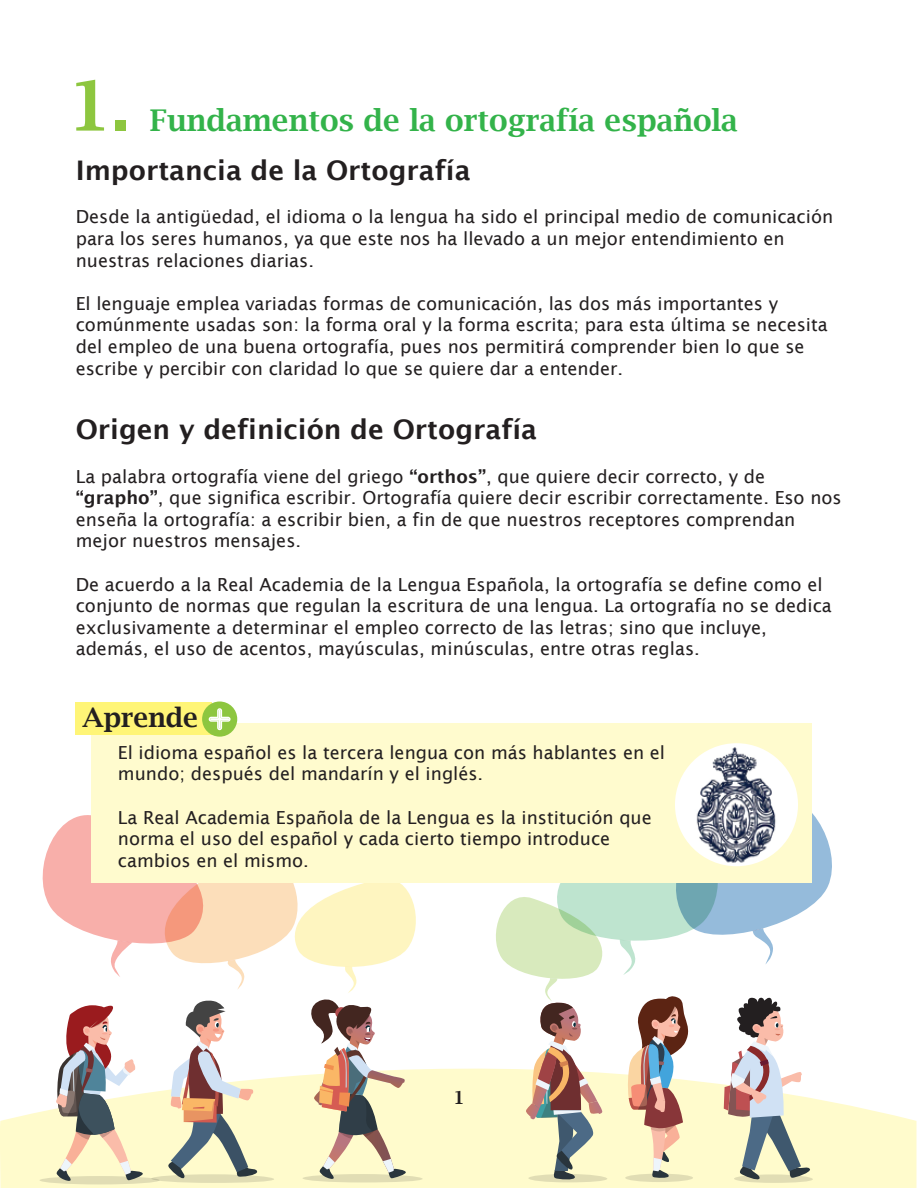
<style>
.page{position:relative;width:918px;height:1188px;background:#fff}
.page>*{position:absolute;margin:0;border:0;box-sizing:border-box;transform-origin:0 0}
.t1{font:600 69.9px "Lucida Bright";color:#8dc63f}
.t2{font:600 30px "Lucida Bright";color:#33b34a}
.t3{font:600 27px "Lucida Sans";color:#231f20}
.t4{font:600 26.55px "Lucida Bright";color:#231f20}
.t5{font:18px/21.6px "Lucida Sans";color:#231f20}
.t6{font:600 18px "Lucida Bright";color:#231f20}
.s1{font-weight:600}
</style>
<div class="page">
<svg style="left:0;top:1068px;width:917px;height:120px;fill:#fffbcc"></svg>
<div style="left:151px;top:1174px;width:123px;height:9px;background:#e6e2b8;border-radius:50%"></div>
<svg style="left:303px;top:1174px;width:120px;height:9px"></svg>
<div style="left:40px;top:1176px;width:120px;height:8px;background:#e1ddb4;border-radius:50%"></div>
<div style="left:734px;top:1174px;width:79px;height:9px;background:#e7e3b8;border-radius:50%"></div>
<svg style="left:43px;top:815px;width:373px;height:367px"></svg>
<svg style="left:496px;top:794px;width:336px;height:388px"></svg>
<div style="left:91px;top:723px;width:720px;height:160px;background:#fffbce"></div>
<div style="left:76px;top:703px;width:136px;height:32px;background:#fff577"></div>
<img style="left:675px;top:743px;width:123px;height:123px;border-radius:61px">
<div style="left:202px;top:702px;width:35px;height:35px;background:#8dc63f;border-radius:50%"></div>
<svg style="left:209px;top:708px;width:22px;height:22px"></svg>
<h1 class="t1" style="left:68px;top:66px;width:64px">1.</h1>
<h2 class="t2" style="left:150px;top:103px;width:590px">Fundamentos de la ortografía española</h2>
<h3 class="t3" style="left:76px;top:155px;width:396px">Importancia de la Ortografía</h3>
<p class="t5" style="left:76px;top:206px;width:759px">Desde la antigüedad, el idioma o la lengua ha sido el principal medio de comunicación para los seres humanos, ya que este nos ha llevado a un mejor entendimiento en nuestras relaciones diarias.</p>
<p class="t5" style="left:76px;top:293px;width:754px">El lenguaje emplea variadas formas de comunicación, las dos más importantes y comúnmente usadas son: la forma oral y la forma escrita; para esta última se necesita del empleo de una buena ortografía, pues nos permitirá comprender bien lo que se escribe y percibir con claridad lo que se quiere dar a entender.</p>
<h3 class="t3" style="left:76px;top:414px;width:463px">Origen y definición de Ortografía</h3>
<p class="t5" style="left:76px;top:465px;width:768px">La palabra ortografía viene del griego <span class="s1">“orthos”</span>, que quiere decir correcto, y de <span class="s1">“grapho”</span>, que significa escribir. Ortografía quiere decir escribir correctamente. Eso nos enseña la ortografía: a escribir bien, a fin de que nuestros receptores comprendan mejor nuestros mensajes.</p>
<p class="t5" style="left:76px;top:573px;width:758px">De acuerdo a la Real Academia de la Lengua Española, la ortografía se define como el conjunto de normas que regulan la escritura de una lengua. La ortografía no se dedica exclusivamente a determinar el empleo correcto de las letras; sino que incluye, además, el uso de acentos, mayúsculas, minúsculas, entre otras reglas.</p>
<h3 class="t4" style="left:83px;top:703px;width:117px">Aprende</h3>
<p class="t5" style="left:118px;top:742px;width:549px">El idioma español es la tercera lengua con más hablantes en el mundo; después del mandarín y el inglés.</p>
<p class="t5" style="left:118px;top:806px;width:535px">La Real Academia Española de la Lengua es la institución que norma el uso del español y cada cierto tiempo introduce cambios en el mismo.</p>
<p class="t6" style="left:453px;top:1087px;width:13px">1</p>
</div>
